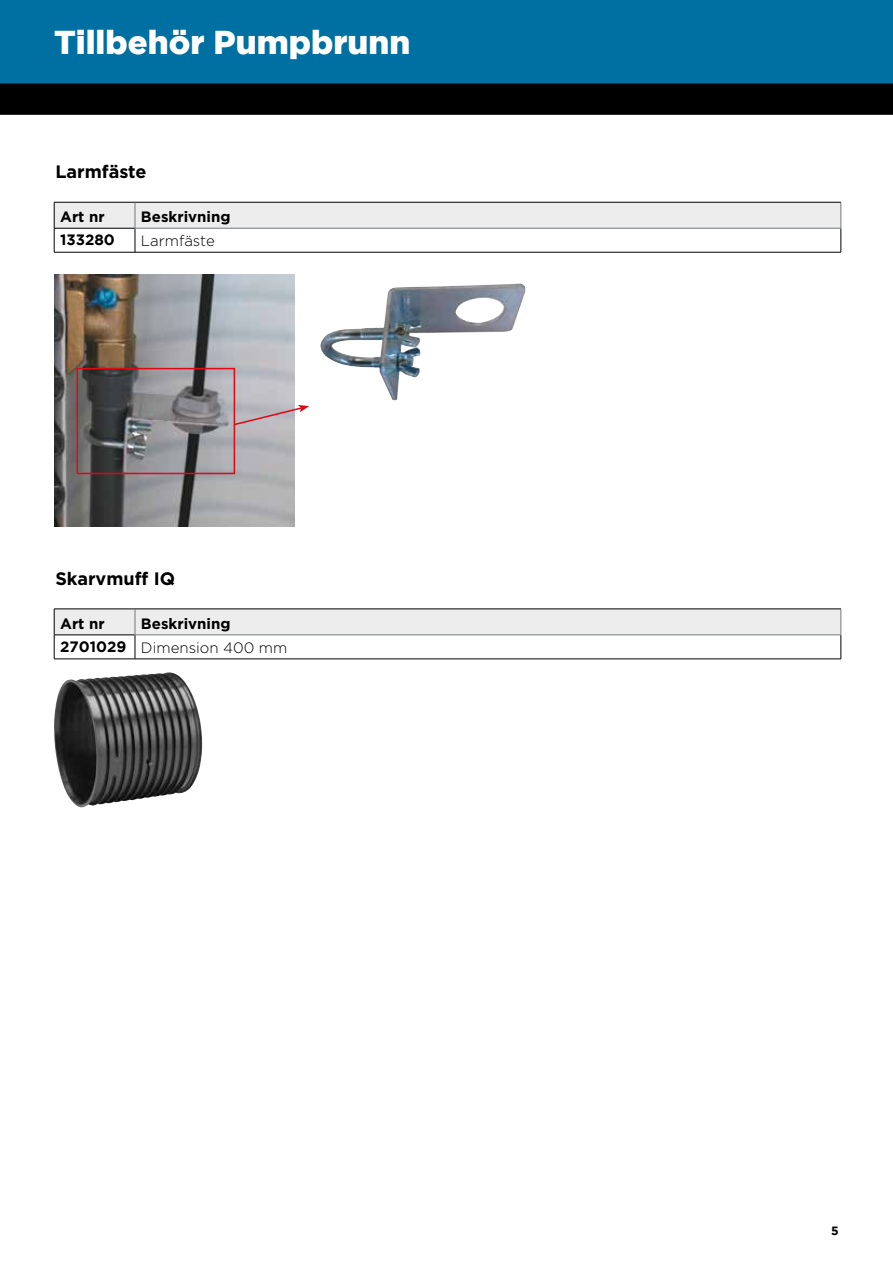
<style>
.page{position:relative;width:893px;height:1263px;background:#fff}
.page>*{position:absolute;margin:0;border:0;box-sizing:border-box;transform-origin:0 0}
.t1{font:900 33px "Gotham";color:#fff}
.t2{font:700 18px "Gotham";color:#000}
.t3{font:300 15px/24px "Gotham";color:#000}
.t4{font:700 15px "Gotham";color:#000}
.t5{font:700 15px "Gotham";color:#000}
.t6{font:700 12px "Gotham";color:#000}
.s1{font-weight:700}
</style>
<div class="page">
<div style="left:0;top:85px;width:893px;height:30px;background:#000"></div>
<div style="left:0;top:0;width:893px;height:85px;background:#006fa2"></div>
<hr style="left:54px;top:252px;width:81px;height:1px;background:#000">
<hr style="left:135px;top:252px;width:706px;height:1px;background:#000">
<svg style="left:54px;top:202px;width:788px;height:50px"></svg>
<hr style="left:135px;top:228px;width:706px;height:1px;background:#73797c">
<img style="left:320px;top:283px;width:205px;height:117px">
<img style="left:54px;top:275px;width:241px;height:251px">
<div style="left:77px;top:368px;width:158px;height:106px;border:2px solid #e30613"></div>
<svg style="left:232px;top:405px;width:77px;height:21px;background:#c8b1b7"></svg>
<hr style="left:54px;top:659px;width:81px;height:1px;background:#000">
<hr style="left:135px;top:659px;width:706px;height:1px;background:#000">
<svg style="left:54px;top:609px;width:788px;height:50px"></svg>
<hr style="left:135px;top:635px;width:706px;height:1px;background:#73797c">
<img style="left:54px;top:672px;width:148px;height:136px">
<h1 class="t1" style="left:54px;top:30px;width:358px">Tillbehör Pumpbrunn</h1>
<p class="t2" style="left:55px;top:165px;width:93px">Larmfäste</p>
<p class="t4" style="left:60px;top:211px;width:46px">Art nr</p>
<p class="t4" style="left:141px;top:211px;width:91px">Beskrivning</p>
<p class="t5" style="left:60px;top:234px;width:56px">133280</p>
<p class="t3" style="left:141px;top:230px;width:75px">Larmfäste</p>
<p class="t2" style="left:55px;top:572px;width:121px">Skarvmuff IQ</p>
<p class="t3" style="left:60px;top:612px;width:229px;text-indent:81px"><span class="s1">Beskrivning<br></span><span class="s1">2701029</span> Dimension 400 mm</p>
<p class="t4" style="left:60px;top:618px;width:46px">Art nr</p>
<p class="t6" style="left:831px;top:1226px;width:9px">5</p>
</div>
